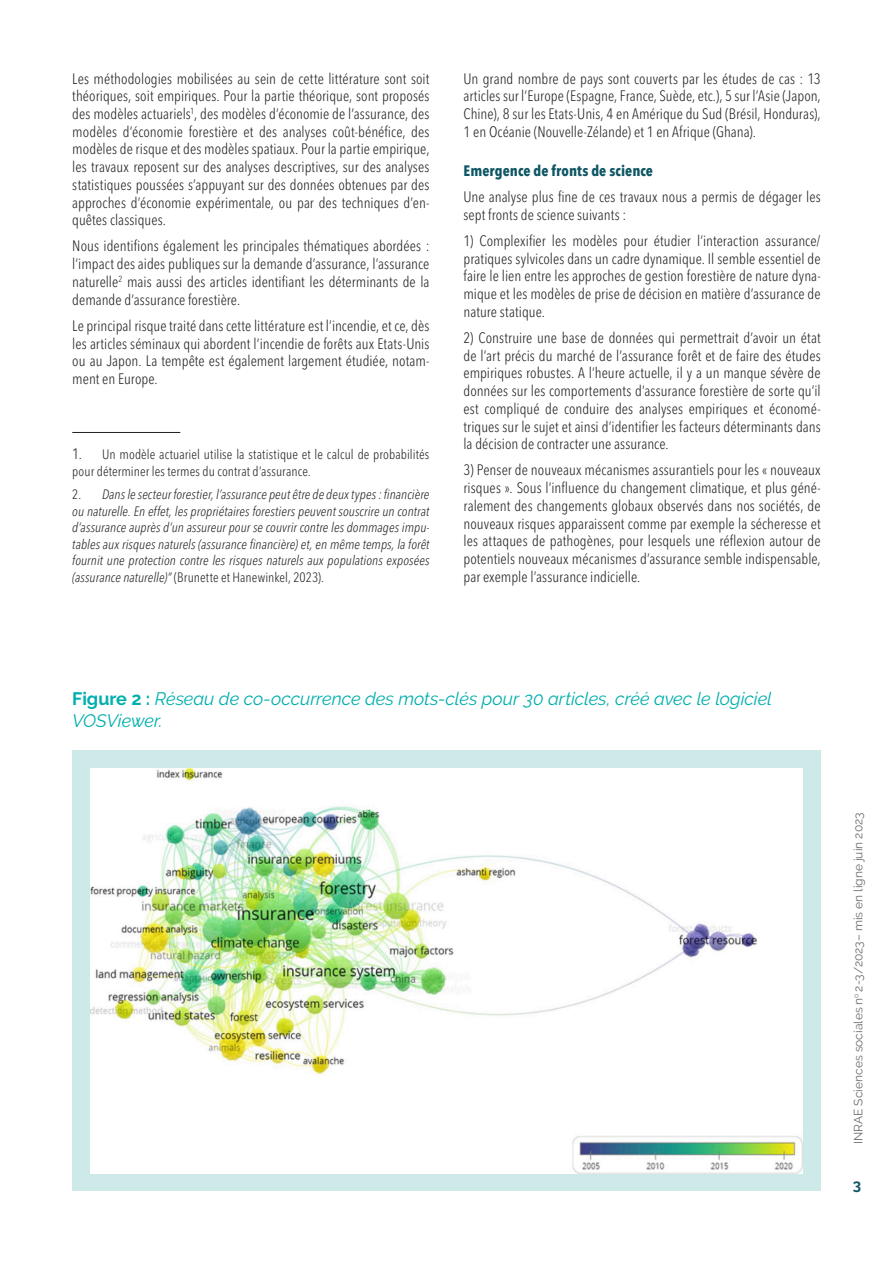
<style>
.page{position:relative;width:893px;height:1263px;background:#fff}
.page>*{position:absolute;margin:0;border:0;box-sizing:border-box;transform-origin:0 0}
.Title_Graph{font:italic 18px/21.6px "Raleway";letter-spacing:-.005em;color:#00afad}
.Body_Text{font:300 condensed 15px/17.7px "Avenir Next LT Pro";letter-spacing:.005em;color:#231f20;text-align:justify}
.Title_02{font:700 condensed 15px "Avenir Next LT Pro";letter-spacing:.005em;color:#0f5664}
.t1{font:700 15px "Raleway";color:#0f5664}
.Body_Text-2{font:italic 300 condensed 13.5px/16.5px "Avenir Next LT Pro";letter-spacing:.005em;color:#231f20;text-align:justify}
.Body_Text-3{font:300 condensed 13.5px/17.7px "Avenir Next LT Pro";letter-spacing:.01em;color:#231f20}
.t2{font:12px "Raleway";color:#6c6d67}
.s1{font-size:15px}
.s2{font-style:normal}
.s3{font-weight:700;font-style:normal}
</style>
<div class="page">
<hr style="left:72px;top:432px;width:108px;height:1px;background:#231f20">
<div style="left:72px;top:750px;width:749px;height:440px;background:#ceeae8"></div>
<img style="left:90px;top:769px;width:713px;height:404px">
<p class="Body_Text" style="left:72px;top:70px;width:359px">Les méthodologies mobilisées au sein de cette littérature sont soit théoriques, soit empiriques. Pour la partie théorique, sont proposés des modèles actuariels<sup>1</sup>, des modèles d’économie de l’assurance, des modèles d’économie forestière et des analyses coût-bénéfice, des modèles de risque et des modèles spatiaux. Pour la partie empirique, les travaux reposent sur des analyses descriptives, sur des analyses statistiques poussées s’appuyant sur des données obtenues par des approches d’économie expérimentale, ou par des techniques d’en&shy;quêtes classiques.</p>
<p class="Body_Text" style="left:72px;top:237px;width:359px">Nous identifions également les principales thématiques abordées : l’impact des aides publiques sur la demande d’assurance, l’assurance naturelle<sup>2</sup> mais aussi des articles identifiant les déterminants de la demande d’assurance forestière.</p>
<p class="Body_Text" style="left:72px;top:317px;width:359px">Le principal risque traité dans cette littérature est l’incendie, et ce, dès les articles séminaux qui abordent l’incendie de forêts aux Etats-Unis ou au Japon. La tempête est également largement étudiée, notam&shy;ment en Europe.</p>
<p class="Body_Text-3" style="left:72px;top:445px;width:359px"><span class="s1">1.</span> Un modèle actuariel utilise la statistique et le calcul de probabilités pour déterminer les termes du contrat d’assurance.</p>
<p class="Body_Text-2" style="left:72px;top:486px;width:359px"><span class="s2">2.</span> Dans le secteur forestier, l’assurance peut être de deux types : financière ou naturelle. En effet, les propriétaires forestiers peuvent souscrire un contrat d’assurance auprès d’un assureur pour se couvrir contre les dommages impu&shy;tables aux risques naturels (assurance financière) et, en même temps, la forêt fournit une protection contre les risques naturels aux populations exposées (assurance naturelle)” <span class="s2">(Brunette et Hanewinkel, 2023).</span></p>
<p class="Body_Text" style="left:463px;top:70px;width:359px">Un grand nombre de pays sont couverts par les études de cas : 13 articles sur l’Europe (Espagne, France, Suède, etc.), 5 sur l’Asie (Japon, Chine), 8 sur les Etats-Unis, 4 en Amérique du Sud (Brésil, Honduras), 1 en Océanie (Nouvelle-Zélande) et 1 en Afrique (Ghana).</p>
<p class="Title_02" style="left:463px;top:161px;width:191px">Emergence de fronts de science</p>
<p class="Body_Text" style="left:463px;top:188px;width:359px">Une analyse plus fine de ces travaux nous a permis de dégager les sept fronts de science suivants :</p>
<p class="Body_Text" style="left:463px;top:232px;width:359px">1) Complexifier les modèles pour étudier l’interaction assurance/ pratiques sylvicoles dans un cadre dynamique. Il semble essentiel de faire le lien entre les approches de gestion forestière de nature dyna&shy;mique et les modèles de prise de décision en matière d’assurance de nature statique.</p>
<p class="Body_Text" style="left:463px;top:329px;width:359px">2) Construire une base de données qui permettrait d’avoir un état de l’art précis du marché de l’assurance forêt et de faire des études empiriques robustes. A l’heure actuelle, il y a un manque sévère de données sur les comportements d’assurance forestière de sorte qu’il est compliqué de conduire des analyses empiriques et économé&shy;triques sur le sujet et ainsi d’identifier les facteurs déterminants dans la décision de contracter une assurance.</p>
<p class="Body_Text" style="left:463px;top:461px;width:359px">3) Penser de nouveaux mécanismes assurantiels pour les « nouveaux risques ». Sous l’influence du changement climatique, et plus géné&shy;ralement des changements globaux observés dans nos sociétés, de nouveaux risques apparaissent comme par exemple la sécheresse et les attaques de pathogènes, pour lesquels une réflexion autour de potentiels nouveaux mécanismes d’assurance semble indispensable, par exemple l’assurance indicielle.</p>
<p class="Title_Graph" style="left:72px;top:688px;width:701px"><span class="s3">Figure 2 :</span> Réseau de co-occurrence des mots-clés pour 30 articles, créé avec le logiciel<br>VOSViewer.</p>
<p class="t2" style="left:851px;top:1144px;width:333px;rotate:-90deg">INRAE Sciences sociales n<sup>o</sup> 2-3/2023– mis en ligne juin 2023</p>
<p class="t1" style="left:853px;top:1176px;width:10px">3</p>
</div>
